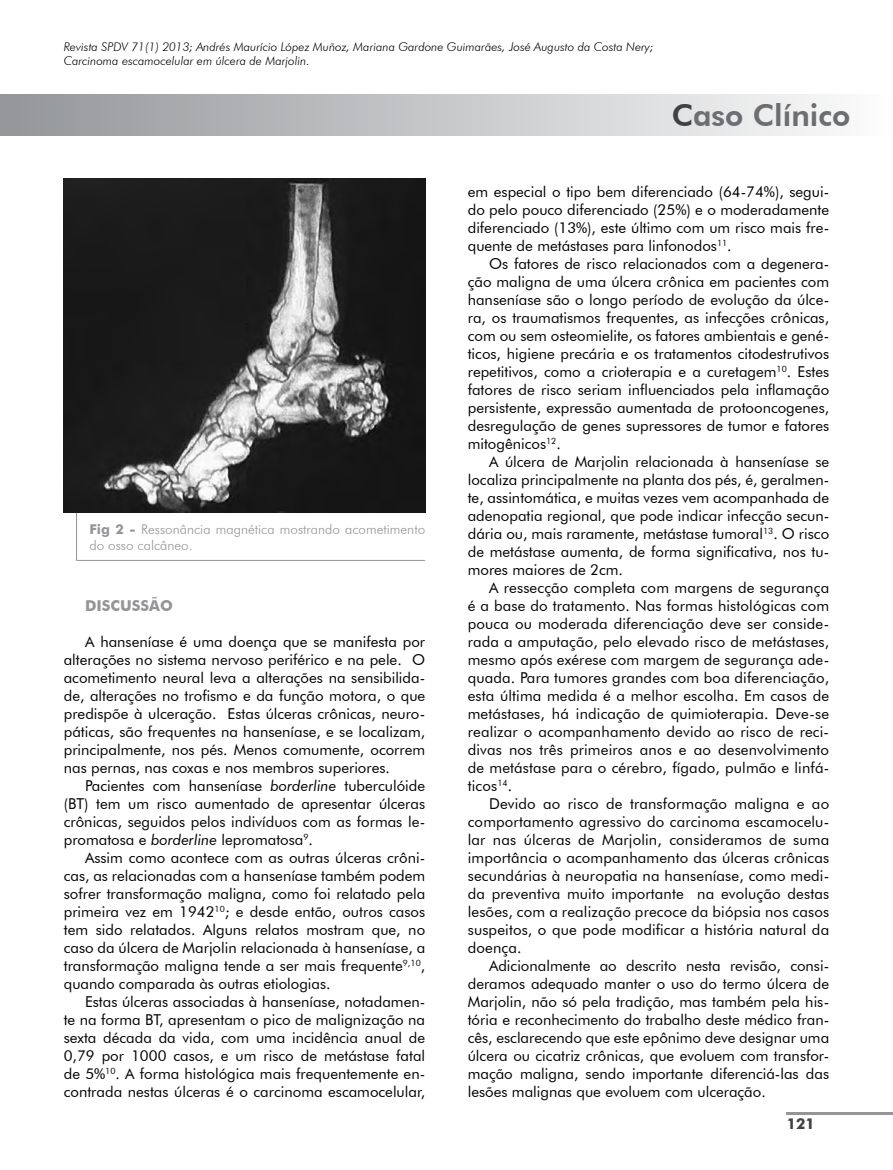
<style>
.page{position:relative;width:893px;height:1170px;background:#fff}
.page>*{position:absolute;margin:0;border:0;box-sizing:border-box;transform-origin:0 0}
.t1{font:800 30px "Futura BT";color:#6d6e71}
.t2{font:15px/18px "Futura BT";color:#000;text-align:justify}
.t3{font:700 15px "Futura BT";color:#939598}
.t4{font:700 15px "Futura BT";color:#414042}
.t5{font:300 13.5px/16.2px "Futura BT";color:#939598}
.t6{font:italic 300 12px/14.4px "Futura BT";color:#000}
.s1{color:#414042}
.s2{font-weight:700}
.s3{font-style:italic}
</style>
<div class="page">
<div style="left:0;top:94px;width:893px;height:41px;background:linear-gradient(to right,#939598,#fcfcfd)"></div>
<hr style="left:787px;top:1111px;width:106px;height:3px;background:#939598">
<hr style="left:76px;top:512px;width:1px;height:48px;background:#939598">
<hr style="left:76px;top:560px;width:349px;height:1px;background:#939598">
<img style="left:64px;top:178px;width:361px;height:334px">
<p class="t6" style="left:64px;top:39px;width:591px">Revista SPDV 71(1) 2013; Andrés Maurício López Muñoz, Mariana Gardone Guimarães, José Augusto da Costa Nery;<br>Carcinoma escamocelular em úlcera de Marjolin.</p>
<h1 class="t1" style="left:672px;top:97px;width:180px"><span class="s1">C</span>aso Clínico</h1>
<p class="t5" style="left:90px;top:520px;width:337px"><span class="s2">Fig 2 -</span> Ressonância magnética mostrando acometimento do osso calcâneo.</p>
<p class="t3" style="left:85px;top:596px;width:89px">DISCUSSÃO</p>
<p class="t2" style="left:64px;top:632px;width:363px;text-indent:21px">A hanseníase é uma doença que se manifesta por alterações no sistema nervoso periférico e na pele. O acometimento neural leva a alterações na sensibilida&shy;de, alterações no trofismo e da função motora, o que predispõe à ulceração. Estas úlceras crônicas, neuro&shy;páticas, são frequentes na hanseníase, e se localizam, principalmente, nos pés. Menos comumente, ocorrem nas pernas, nas coxas e nos membros superiores.</p>
<p class="t2" style="left:64px;top:776px;width:363px;text-indent:21px">Pacientes com hanseníase <span class="s3">borderline</span> tuberculóide (BT) tem um risco aumentado de apresentar úlceras crônicas, seguidos pelos indivíduos com as formas le&shy;promatosa e <span class="s3">borderline</span> lepromatosa<sup>9</sup>.</p>
<p class="t2" style="left:64px;top:848px;width:363px;text-indent:21px">Assim como acontece com as outras úlceras crôni&shy;cas, as relacionadas com a hanseníase também podem sofrer transformação maligna, como foi relatado pela primeira vez em 1942<sup>10</sup>; e desde então, outros casos tem sido relatados. Alguns relatos mostram que, no caso da úlcera de Marjolin relacionada à hanseníase, a transformação maligna tende a ser mais frequente<sup>9,10</sup>, quando comparada às outras etiologias.</p>
<p class="t2" style="left:64px;top:992px;width:363px;text-indent:21px">Estas úlceras associadas à hanseníase, notadamen&shy;te na forma BT, apresentam o pico de malignização na sexta década da vida, com uma incidência anual de 0,79 por 1000 casos, e um risco de metástase fatal de 5%<sup>10</sup>. A forma histológica mais frequentemente en&shy;contrada nestas úlceras é o carcinoma escamocelular,</p>
<p class="t2" style="left:468px;top:182px;width:363px">em especial o tipo bem diferenciado (64-74%), segui&shy;do pelo pouco diferenciado (25%) e o moderadamente diferenciado (13%), este último com um risco mais fre&shy;quente de metástases para linfonodos<sup>11</sup>.</p>
<p class="t2" style="left:468px;top:254px;width:363px;text-indent:21px">Os fatores de risco relacionados com a degenera&shy;ção maligna de uma úlcera crônica em pacientes com hanseníase são o longo período de evolução da úlce&shy;ra, os traumatismos frequentes, as infecções crônicas, com ou sem osteomielite, os fatores ambientais e gené&shy;ticos, higiene precária e os tratamentos citodestrutivos repetitivos, como a crioterapia e a curetagem<sup>10</sup>. Estes fatores de risco seriam influenciados pela inflamação persistente, expressão aumentada de protooncogenes, desregulação de genes supressores de tumor e fatores mitogênicos<sup>12</sup>.</p>
<p class="t2" style="left:468px;top:452px;width:363px;text-indent:21px">A úlcera de Marjolin relacionada à hanseníase se localiza principalmente na planta dos pés, é, geralmen&shy;te, assintomática, e muitas vezes vem acompanhada de adenopatia regional, que pode indicar infecção secun&shy;dária ou, mais raramente, metástase tumoral<sup>13</sup>. O risco de metástase aumenta, de forma significativa, nos tu&shy;mores maiores de 2cm.</p>
<p class="t2" style="left:468px;top:578px;width:363px;text-indent:21px">A ressecção completa com margens de segurança é a base do tratamento. Nas formas histológicas com pouca ou moderada diferenciação deve ser conside&shy;rada a amputação, pelo elevado risco de metástases, mesmo após exérese com margem de segurança ade&shy;quada. Para tumores grandes com boa diferenciação, esta última medida é a melhor escolha. Em casos de metástases, há indicação de quimioterapia. Deve-se realizar o acompanhamento devido ao risco de reci&shy;divas nos três primeiros anos e ao desenvolvimento de metástase para o cérebro, fígado, pulmão e linfá&shy;ticos<sup>14</sup>.</p>
<p class="t2" style="left:468px;top:794px;width:363px;text-indent:21px">Devido ao risco de transformação maligna e ao comportamento agressivo do carcinoma escamocelu&shy;lar nas úlceras de Marjolin, consideramos de suma importância o acompanhamento das úlceras crônicas secundárias à neuropatia na hanseníase, como medi&shy;da preventiva muito importante na evolução destas lesões, com a realização precoce da biópsia nos casos suspeitos, o que pode modificar a história natural da doença.</p>
<p class="t2" style="left:468px;top:956px;width:363px;text-indent:21px">Adicionalmente ao descrito nesta revisão, consi&shy;deramos adequado manter o uso do termo úlcera de Marjolin, não só pela tradição, mas também pela his&shy;tória e reconhecimento do trabalho deste médico fran&shy;cês, esclarecendo que este epônimo deve designar uma úlcera ou cicatriz crônicas, que evoluem com transfor&shy;mação maligna, sendo importante diferenciá-las das lesões malignas que evoluem com ulceração.</p>
<p class="t4" style="left:787px;top:1114px;width:30px">121</p>
</div>
